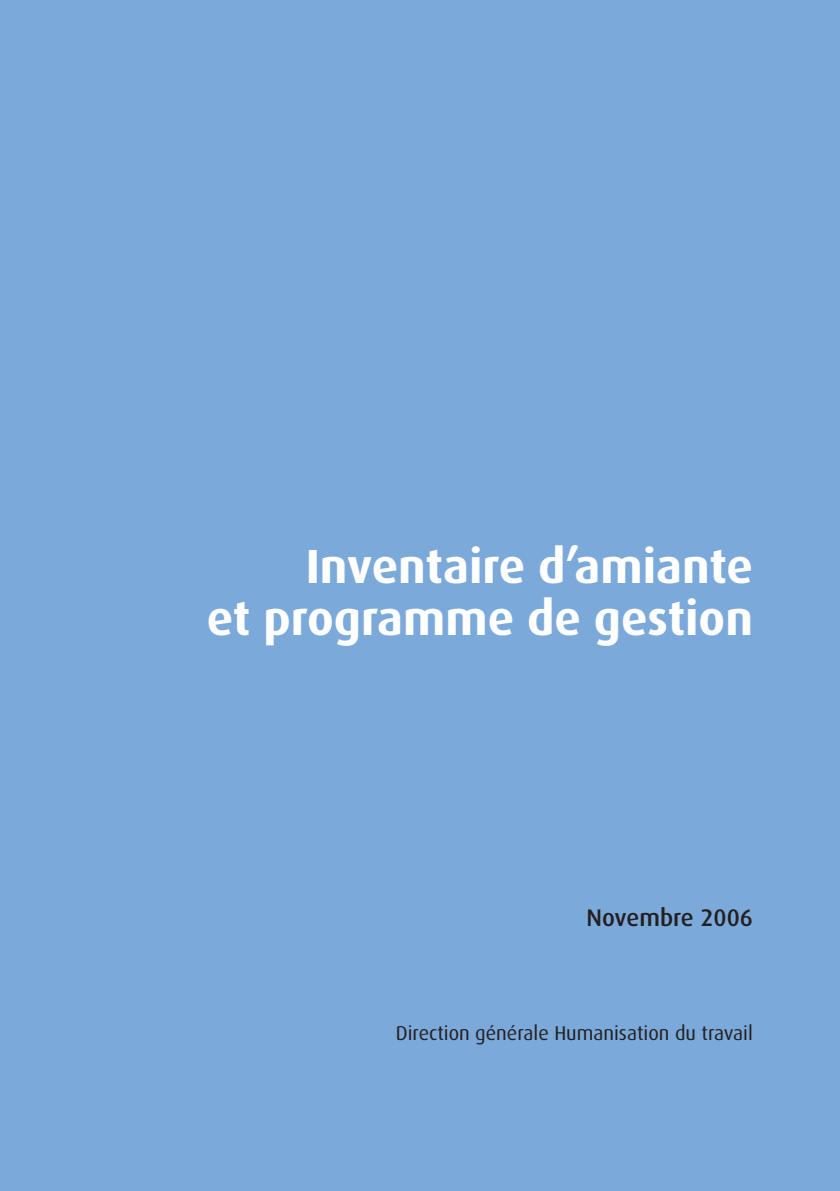
<style>
.page{position:relative;width:840px;height:1191px;background:#fff}
.page>*{position:absolute;margin:0;border:0;box-sizing:border-box;transform-origin:0 0}
.t1{font:700 48px/52px "Dax";color:#fff;text-align:right}
.t2{font:500 24px "Dax";color:#231f20}
.t3{font:20px "Dax";color:#231f20}
</style>
<div class="page">
<div style="left:0;top:0;width:839px;height:1191px;background:#7ba9da"></div>
<p class="t1" style="left:207px;top:543px;width:547px">Inventaire d’amiante<br>et programme de gestion</p>
<p class="t2" style="left:586px;top:906px;width:168px">Novembre 2006</p>
<p class="t3" style="left:395px;top:1024px;width:358px">Direction générale Humanisation du travail</p>
</div>
